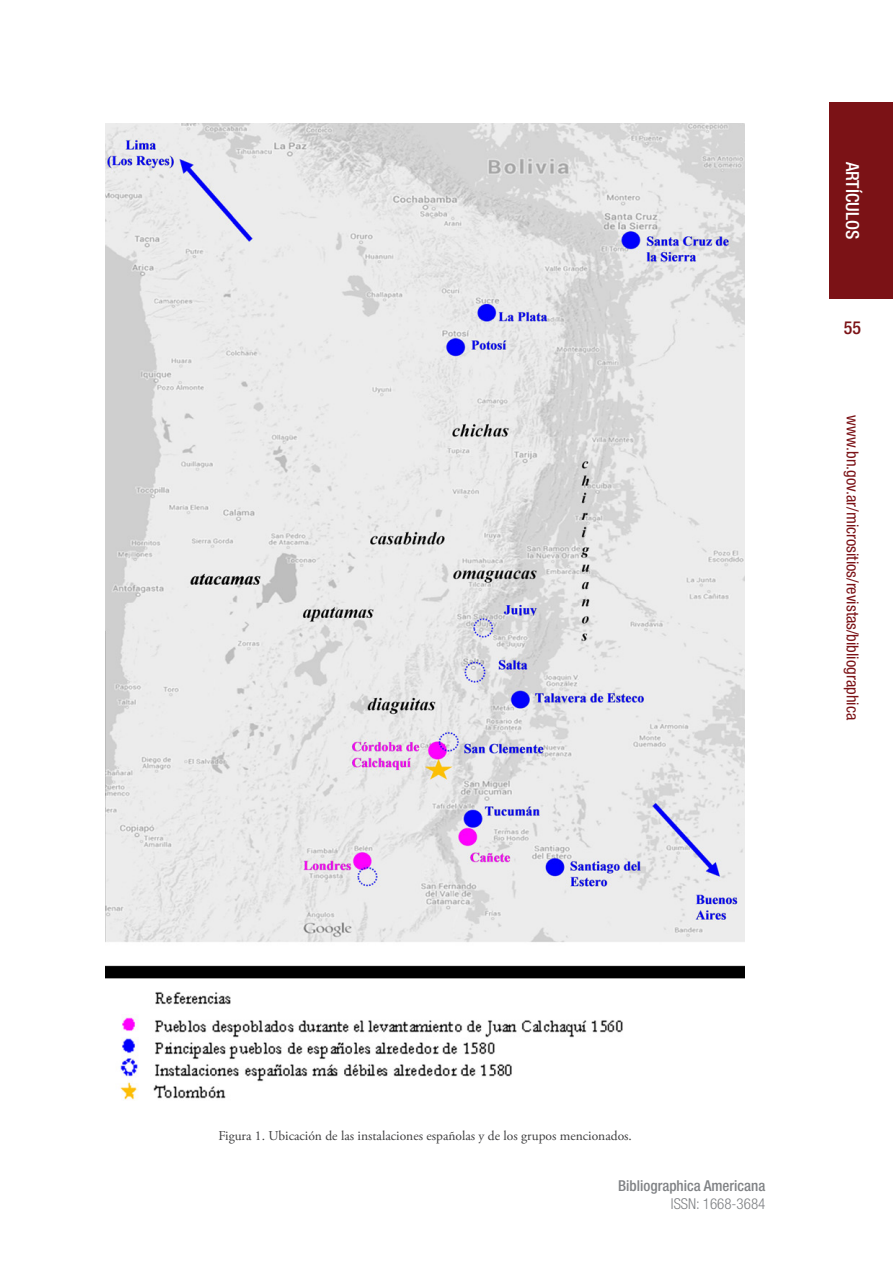
<style>
.page{position:relative;width:893px;height:1263px;background:#fff}
.page>*{position:absolute;margin:0;border:0;box-sizing:border-box;transform-origin:0 0}
.t1{font:500 condensed 18px "Helvetica Neue LT Std";color:#fff}
.t2{font:500 condensed 18px "Helvetica Neue LT Std";color:#7b1216}
.t3{font:condensed 16.5px "Helvetica Neue LT Std";color:#7b1216}
.t4{font:500 condensed 15px "Helvetica Neue LT Std";color:#808285}
.t5{font:300 condensed 15px "Helvetica Neue LT Std";color:#808285}
.t6{font:13.5px "Adobe Garamond Pro";color:#3e3e3f}
</style>
<div class="page">
<div style="left:829px;top:102px;width:64px;height:197px;background:#7b1216"></div>
<img style="left:106px;top:123px;width:639px;height:977px">
<h1 class="t1" style="left:863px;top:162px;width:79px;rotate:90deg">ARTÍCULOS</h1>
<h1 class="t2" style="left:844px;top:317px;width:19px">55</h1>
<p class="t3" style="left:862px;top:415px;width:306px;rotate:90deg">www.bn.gov.ar/micrositios/revistas/bibliographica</p>
<p class="t6" style="left:218px;top:1127px;width:415px">Figura 1. Ubicación de las instalaciones españolas y de los grupos mencionados.</p>
<p class="t4" style="left:618px;top:1177px;width:149px">Bibliographica Americana</p>
<p class="t5" style="left:671px;top:1195px;width:96px">ISSN: 1668-3684</p>
</div>
